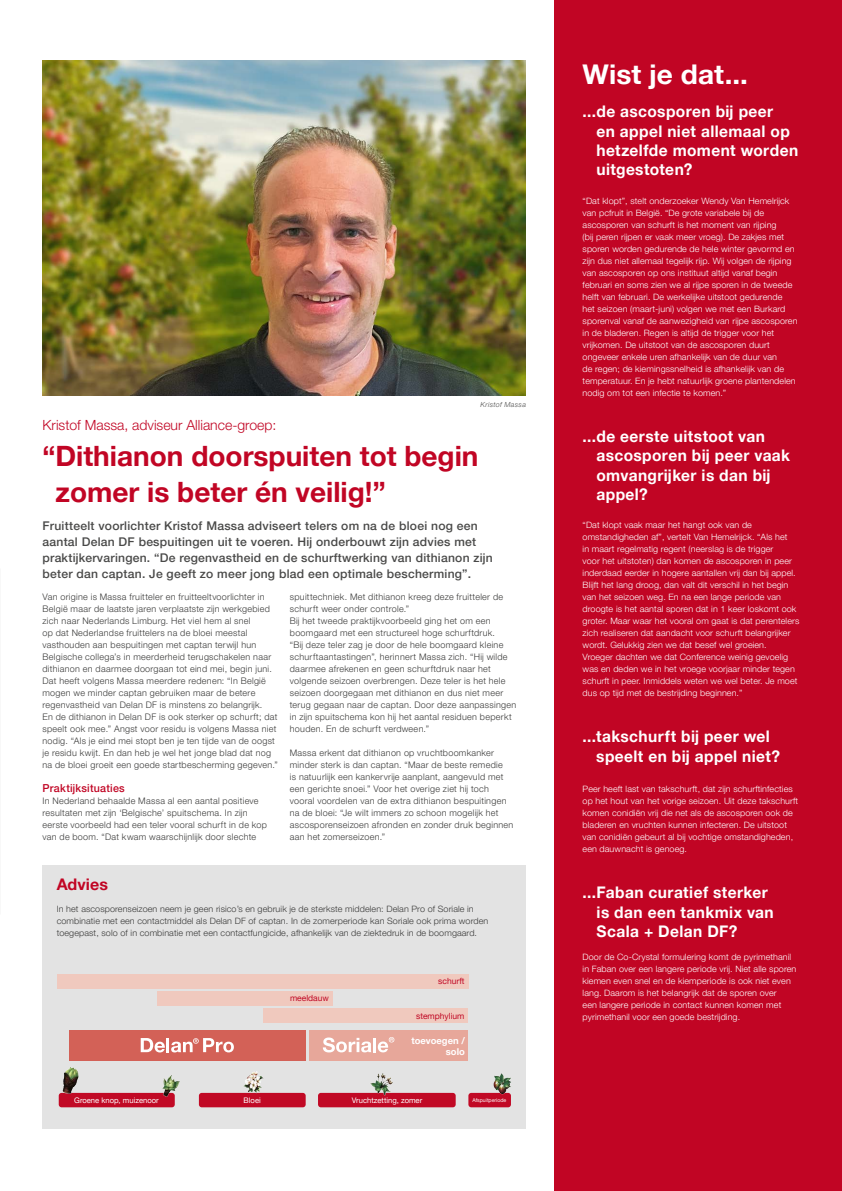
<style>
.page{position:relative;width:842px;height:1191px;background:#fff}
.page>*{position:absolute;margin:0;border:0;box-sizing:border-box;transform-origin:0 0}
.Kop{font:700 28px/36px "Helvetica Neue LT Pro";color:#c10524}
.Kop-2{font:700 27.1px "Helvetica Neue LT Pro";letter-spacing:.005em;color:#fff}
.Tussenkop{font:700 16px/19.2px "Helvetica Neue LT Pro";letter-spacing:.025em;color:#fff}
.t1{font:700 16px "Helvetica Neue LT Pro";letter-spacing:.005em;color:#c10524}
.Bovenkop{font:300 14px "Helvetica Neue LT Pro";color:#c10524}
.Inleiding{font:500 12px/16px "Helvetica Neue LT Pro";letter-spacing:.02em;color:#494948}
.Tussenkop-2{font:500 11px "Helvetica Neue LT Pro";letter-spacing:.025em;color:#c10524}
.t2{font:700 9.4px/11.3px "Helvetica Neue LT Pro";color:#fff;text-align:right}
.Platte_tekst{font:300 9px/12px "Helvetica Neue LT Pro";letter-spacing:.03em;color:#3b3b3a}
.Platte_tekst-2{font:300 8.7px/12px "Helvetica Neue LT Pro";letter-spacing:.01em;color:#fff}
.Platte_tekst-3{font:300 8.7px/12px "Helvetica Neue LT Pro";letter-spacing:.01em;color:#3b3b3a}
.t3{font:8.5px "Helvetica Neue LT Pro";color:#c10925}
.t4{font:7.7px "Helvetica Neue LT Pro";color:#fff}
.Bijschrift{font:italic 300 7px "Helvetica Neue LT Pro";letter-spacing:.045em;color:#494948}
.t5{font:5.2px "Helvetica Neue LT Pro";color:#fff}
</style>
<div class="page">
<div style="left:554px;top:0;width:288px;height:1191px;background:#c10524"></div>
<img style="left:43px;top:60px;width:483px;height:336px">
<div style="left:43px;top:865px;width:483px;height:263px;background:#e3e3e3"></div>
<div style="left:57px;top:974px;width:411px;height:14px;background:#f0c9be"></div>
<div style="left:263px;top:1008px;width:205px;height:15px;background:#f0c9be"></div>
<div style="left:310px;top:1030px;width:158px;height:30px;background:#e7a79a"></div>
<div style="left:70px;top:1030px;width:236px;height:30px;background:#d36157"></div>
<div style="left:157px;top:991px;width:176px;height:14px;background:#f0c9be"></div>
<div style="left:59px;top:1092px;width:116px;height:15px;background:#c10925;border-radius:3px"></div>
<div style="left:199px;top:1092px;width:107px;height:15px;background:#c10925;border-radius:3px"></div>
<div style="left:318px;top:1092px;width:138px;height:15px;background:#c10925;border-radius:3px"></div>
<div style="left:468px;top:1092px;width:43px;height:15px;background:#c10925;border-radius:3px"></div>
<img style="left:62px;top:1067px;width:449px;height:30px">
<svg style="left:141px;top:1038px;width:93px;height:14px"></svg>
<svg style="left:323px;top:1037px;width:48px;height:15px"></svg>
<hr style="left:373px;top:1037px;width:3px;height:15px;background:#fff">
<svg style="left:378px;top:1037px;width:16px;height:15px"></svg>
<p class="Bijschrift" style="left:481px;top:400px;width:47px">Kristof Massa</p>
<p class="Bovenkop" style="left:43px;top:416px;width:235px">Kristof Massa, adviseur Alliance-groep:</p>
<p class="Kop" style="left:55px;top:437px;width:425px;text-indent:-13px">“Dithianon doorspuiten tot begin zomer is beter én veilig!”</p>
<p class="Inleiding" style="left:43px;top:517px;width:452px">Fruitteelt voorlichter Kristof Massa adviseert telers om na de bloei nog een aantal Delan DF bespuitingen uit te voeren. Hij onderbouwt zijn advies met praktijkervaringen. “De regenvastheid en de schurftwerking van dithianon zijn beter dan captan. Je geeft zo meer jong blad een optimale bescherming”.</p>
<p class="Platte_tekst" style="left:43px;top:591px;width:237px">Van origine is Massa fruitteler en fruitteeltvoorlichter in België maar de laatste jaren verplaatste zijn werkgebied zich naar Nederlands Limburg. Het viel hem al snel<br>op dat Nederlandse fruittelers na de bloei meestal vasthouden aan bespuitingen met captan terwijl hun Belgische collega’s in meerderheid terugschakelen naar dithianon en daarmee doorgaan tot eind mei, begin juni.<br>Dat heeft volgens Massa meerdere redenen: “In België mogen we minder captan gebruiken maar de betere regenvastheid van Delan DF is minstens zo belangrijk.<br>En de dithianon in Delan DF is ook sterker op schurft; dat speelt ook mee.” Angst voor residu is volgens Massa niet nodig. “Als je eind mei stopt ben je ten tijde van de oogst je residu kwijt. En dan heb je wel het jonge blad dat nog na de bloei groeit een goede startbescherming gegeven.”</p>
<p class="Tussenkop-2" style="left:43px;top:781px;width:84px">Praktijksituaties</p>
<p class="Platte_tekst" style="left:43px;top:795px;width:226px">In Nederland behaalde Massa al een aantal positieve resultaten met zijn ‘Belgische’ spuitschema. In zijn eerste voorbeeld had een teler vooral schurft in de kop van de boom. “Dat kwam waarschijnlijk door slechte</p>
<p class="Platte_tekst" style="left:290px;top:591px;width:215px">spuittechniek. Met dithianon kreeg deze fruitteler de schurft weer onder controle.”</p>
<p class="Platte_tekst" style="left:290px;top:615px;width:228px">Bij het tweede praktijkvoorbeeld ging het om een boomgaard met een structureel hoge schurftdruk.<br>“Bij deze teler zag je door de hele boomgaard kleine schurftaantastingen”, herinnert Massa zich. “Hij wilde daarmee afrekenen en geen schurftdruk naar het volgende seizoen overbrengen. Deze teler is het hele seizoen doorgegaan met dithianon en dus niet meer terug gegaan naar de captan. Door deze aanpassingen in zijn spuitschema kon hij het aantal residuen beperkt houden. En de schurft verdween.”</p>
<p class="Platte_tekst" style="left:290px;top:747px;width:225px">Massa erkent dat dithianon op vruchtboomkanker minder sterk is dan captan. “Maar de beste remedie<br>is natuurlijk een kankervrije aanplant, aangevuld met een gerichte snoei.” Voor het overige ziet hij toch vooral voordelen van de extra dithianon bespuitingen na de bloei: “Je wilt immers zo schoon mogelijk het ascosporenseizoen afronden en zonder druk beginnen aan het zomerseizoen.”</p>
<p class="t1" style="left:57px;top:875px;width:53px">Advies</p>
<p class="Platte_tekst-3" style="left:57px;top:903px;width:433px">In het ascosporenseizoen neem je geen risico’s en gebruik je de sterkste middelen: Delan Pro of Soriale in combinatie met een contactmiddel als Delan DF of captan. In de zomerperiode kan Soriale ook prima worden toegepast, solo of in combinatie met een contactfungicide, afhankelijk van de ziektedruk in de boomgaard.</p>
<p class="t3" style="left:290px;top:992px;width:40px">meeldauw</p>
<p class="t3" style="left:438px;top:976px;width:28px">schurft</p>
<p class="t3" style="left:416px;top:1010px;width:50px">stemphylium</p>
<p class="t2" style="left:411px;top:1034px;width:55px">toevoegen / solo</p>
<p class="t4" style="left:74px;top:1095px;width:86px">Groene knop, muizenoor</p>
<p class="t4" style="left:244px;top:1095px;width:19px">Bloei</p>
<p class="t4" style="left:352px;top:1095px;width:72px">Vruchtzetting, zomer</p>
<p class="t5" style="left:472px;top:1096px;width:35px">Afspuitperiode</p>
<p class="Kop-2" style="left:583px;top:58px;width:167px">Wist je dat...</p>
<p class="Tussenkop" style="left:596px;top:102px;width:203px;text-indent:-14px">...de ascosporen bij peer<br>en appel niet allemaal op hetzelfde moment worden uitgestoten?</p>
<p class="Platte_tekst-2" style="left:583px;top:195px;width:216px">“Dat klopt”, stelt onderzoeker Wendy Van Hemelrijck van pcfruit in België. “De grote variabele bij de ascosporen van schurft is het moment van rijping<br>(bij peren rijpen er vaak meer vroeg). De zakjes met sporen worden gedurende de hele winter gevormd en zijn dus niet allemaal tegelijk rijp. Wij volgen de rijping van ascosporen op ons instituut altijd vanaf begin februari en soms zien we al rijpe sporen in de tweede helft van februari. De werkelijke uitstoot gedurende<br>het seizoen (maart-juni) volgen we met een Burkard sporenval vanaf de aanwezigheid van rijpe ascosporen in de bladeren. Regen is altijd de trigger voor het vrijkomen. De uitstoot van de ascosporen duurt ongeveer enkele uren afhankelijk van de duur van<br>de regen; de kiemingssnelheid is afhankelijk van de temperatuur. En je hebt natuurlijk groene plantendelen nodig om tot een infectie te komen.”</p>
<p class="Tussenkop" style="left:596px;top:426px;width:195px;text-indent:-14px">...de eerste uitstoot van ascosporen bij peer vaak omvangrijker is dan bij appel?</p>
<p class="Platte_tekst-2" style="left:583px;top:519px;width:218px">“Dat klopt vaak maar het hangt ook van de omstandigheden af”, vertelt Van Hemelrijck. “Als het<br>in maart regelmatig regent (neerslag is de trigger<br>voor het uitstoten) dan komen de ascosporen in peer inderdaad eerder in hogere aantallen vrij dan bij appel.<br>Blijft het lang droog, dan valt dit verschil in het begin van het seizoen weg. En na een lange periode van droogte is het aantal sporen dat in 1 keer loskomt ook groter. Maar waar het vooral om gaat is dat perentelers zich realiseren dat aandacht voor schurft belangrijker wordt. Gelukkig zien we dat besef wel groeien.<br>Vroeger dachten we dat Conference weinig gevoelig was en deden we in het vroege voorjaar minder tegen schurft in peer. Inmiddels weten we wel beter. Je moet dus op tijd met de bestrijding beginnen.”</p>
<p class="Tussenkop" style="left:596px;top:726px;width:185px;text-indent:-14px">...takschurft bij peer wel speelt en bij appel niet?</p>
<p class="Platte_tekst-2" style="left:583px;top:783px;width:217px">Peer heeft last van takschurft, dat zijn schurftinfecties op het hout van het vorige seizoen. Uit deze takschurft komen conidiën vrij die net als de ascosporen ook de bladeren en vruchten kunnen infecteren. De uitstoot van conidiën gebeurt al bij vochtige omstandigheden, een dauwnacht is genoeg.</p>
<p class="Tussenkop" style="left:597px;top:882px;width:179px;text-indent:-14px">...Faban curatief sterker is dan een tankmix van<br>Scala + Delan DF?</p>
<p class="Platte_tekst-2" style="left:583px;top:951px;width:215px">Door de Co-Crystal formulering komt de pyrimethanil in Faban over een langere periode vrij. Niet alle sporen kiemen even snel en de kiemperiode is ook niet even lang. Daarom is het belangrijk dat de sporen over<br>een langere periode in contact kunnen komen met pyrimethanil voor een goede bestrijding.</p>
</div>
